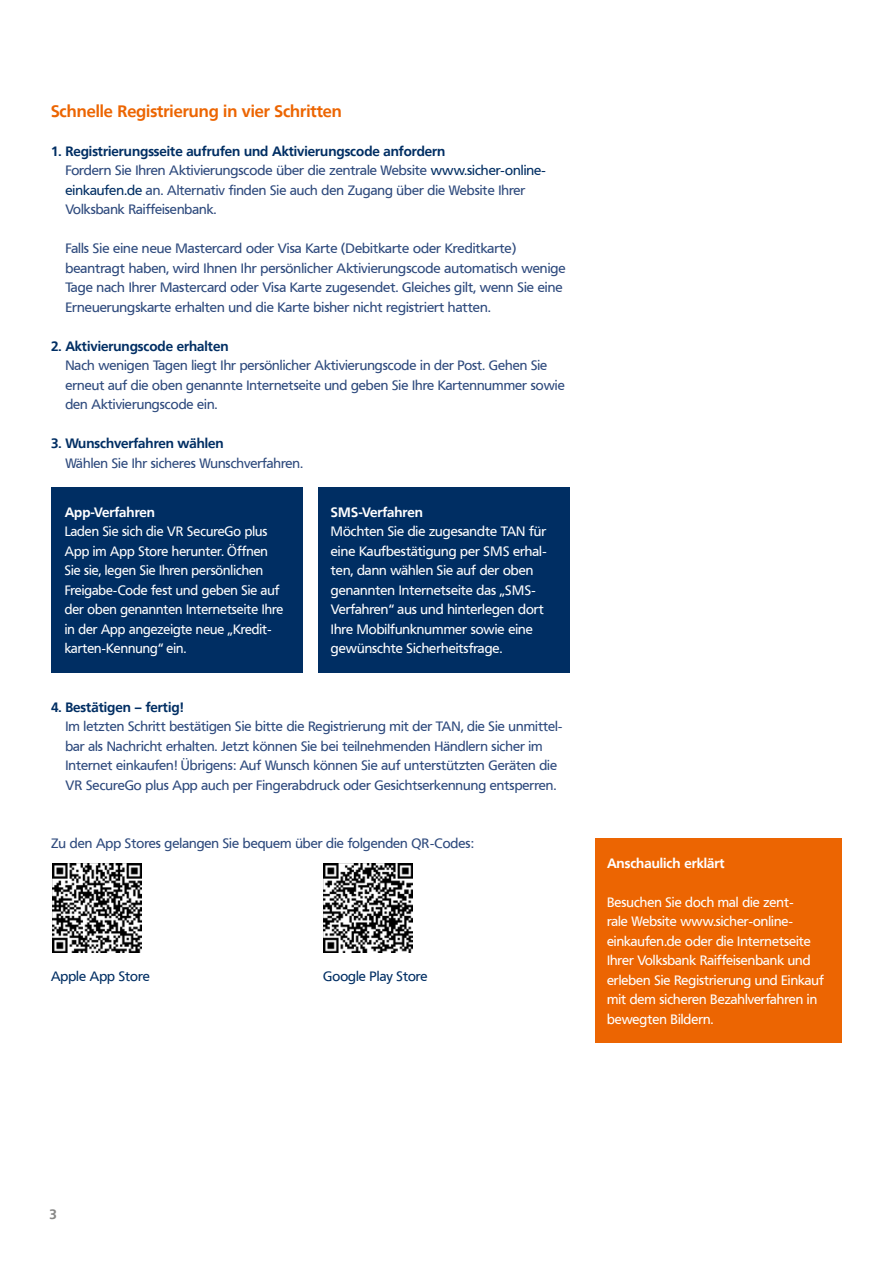
<style>
.page{position:relative;width:893px;height:1263px;background:#fff}
.page>*{position:absolute;margin:0;border:0;box-sizing:border-box;transform-origin:0 0}
.t1{font:700 16.5px "Frutiger VR";color:#ec6502}
.t2{font:13.5px/19.5px "Frutiger VR";color:#2e4a7d}
.t3{font:13.5px/19.5px "Frutiger VR";color:#fff}
.t4{font:700 13.5px "Frutiger VR";color:#002e63}
.t5{font:700 13.5px "Frutiger VR";color:#fff}
.t6{font:13.5px "Frutiger VR";color:#002e63}
.t7{font:700 13.5px "Frutiger VR";color:#878786}
.s1{font-weight:700;color:#002e63}
.s2{color:#002e63}
</style>
<div class="page">
<div style="left:51px;top:487px;width:251px;height:186px;background:#002e63"></div>
<div style="left:319px;top:487px;width:251px;height:186px;background:#002e63"></div>
<div style="left:595px;top:838px;width:247px;height:205px;background:#ec6502"></div>
<img style="left:52px;top:863px;width:89px;height:89px">
<img style="left:324px;top:863px;width:89px;height:89px">
<p class="t1" style="left:51px;top:101px;width:292px">Schnelle Registrierung in vier Schritten</p>
<p class="t2" style="left:65px;top:142px;width:482px;text-indent:-14px"><span class="s1">1. Registrierungsseite aufrufen und Aktivierungscode anfordern<br></span>Fordern Sie Ihren Aktivierungscode über die zentrale Website <span class="s2">www.sicher-online&shy;einkaufen.de</span> an. Alternativ finden Sie auch den Zugang über die Website Ihrer Volksbank Raiffeisenbank.</p>
<p class="t2" style="left:65px;top:239px;width:502px">Falls Sie eine neue Mastercard oder Visa Karte (Debitkarte oder Kreditkarte) beantragt haben, wird Ihnen Ihr persönlicher Aktivierungscode automatisch wenige Tage nach Ihrer Mastercard oder Visa Karte zugesendet. Gleiches gilt, wenn Sie eine Erneuerungskarte erhalten und die Karte bisher nicht registriert hatten.</p>
<p class="t4" style="left:51px;top:338px;width:179px">2. Aktivierungscode erhalten</p>
<p class="t2" style="left:65px;top:356px;width:501px">Nach wenigen Tagen liegt Ihr persönlicher Aktivierungscode in der Post. Gehen Sie erneut auf die oben genannte Internetseite und geben Sie Ihre Kartennummer sowie den Aktivierungscode ein.</p>
<p class="t4" style="left:51px;top:436px;width:174px">3. Wunschverfahren wählen</p>
<p class="t2" style="left:65px;top:454px;width:239px">Wählen Sie Ihr sicheres Wunschverfahren.</p>
<p class="t5" style="left:65px;top:504px;width:92px">App-Verfahren</p>
<p class="t3" style="left:65px;top:522px;width:220px">Laden Sie sich die VR SecureGo plus App im App Store herunter. Öffnen Sie sie, legen Sie Ihren persönlichen Freigabe-Code fest und geben Sie auf der oben genannten Internetseite Ihre in der App angezeigte neue „Kredit&shy;karten-Kennung“ ein.</p>
<p class="t5" style="left:331px;top:504px;width:93px">SMS-Verfahren</p>
<p class="t3" style="left:331px;top:522px;width:217px">Möchten Sie die zugesandte TAN für eine Kaufbestätigung per SMS erhal&shy;ten, dann wählen Sie auf der oben genannten Internetseite das „SMS-Verfahren“ aus und hinterlegen dort Ihre Mobilfunknummer sowie eine gewünschte Sicherheitsfrage.</p>
<p class="t4" style="left:51px;top:699px;width:134px">4. Bestätigen – fertig!</p>
<p class="t2" style="left:65px;top:717px;width:498px">Im letzten Schritt bestätigen Sie bitte die Registrierung mit der TAN, die Sie unmittel&shy;bar als Nachricht erhalten. Jetzt können Sie bei teilnehmenden Händlern sicher im Internet einkaufen! Übrigens: Auf Wunsch können Sie auf unterstützten Geräten die VR SecureGo plus App auch per Fingerabdruck oder Gesichtserkennung entsperren.</p>
<p class="t2" style="left:51px;top:834px;width:424px">Zu den App Stores gelangen Sie bequem über die folgenden QR-Codes:</p>
<p class="t6" style="left:51px;top:968px;width:100px">Apple App Store</p>
<p class="t6" style="left:323px;top:968px;width:106px">Google Play Store</p>
<p class="t5" style="left:607px;top:855px;width:119px">Anschaulich erklärt</p>
<p class="t3" style="left:607px;top:892px;width:218px">Besuchen Sie doch mal die zent-<br>rale Website www.sicher-online&shy;einkaufen.de oder die Internetseite Ihrer Volksbank Raiffeisenbank und erleben Sie Registrierung und Einkauf mit dem sicheren Bezahlverfahren in bewegten Bildern.</p>
<p class="t7" style="left:50px;top:1206px;width:9px">3</p>
</div>
